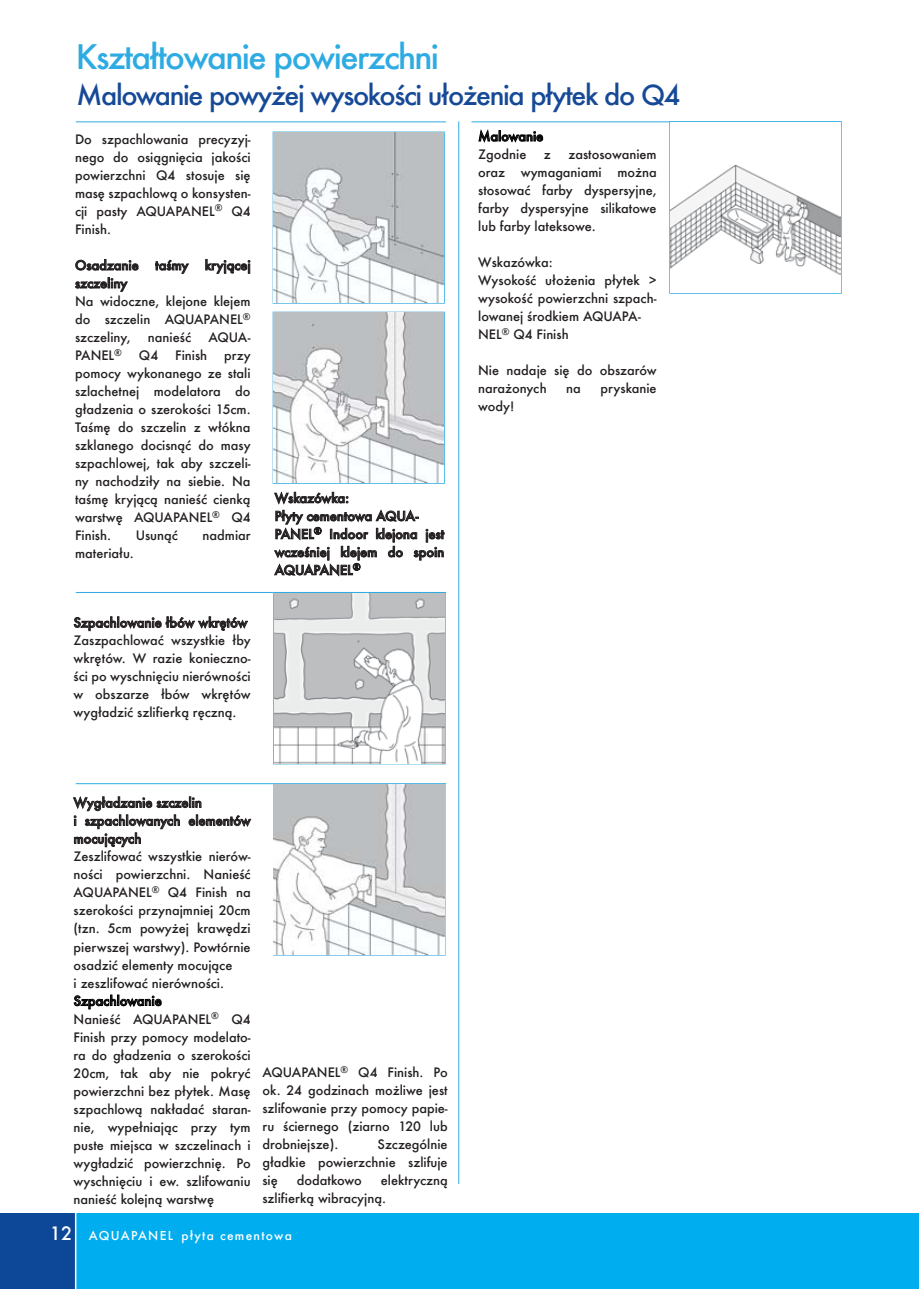
<style>
.page{position:relative;width:919px;height:1289px;background:#fff}
.page>*{position:absolute;margin:0;border:0;box-sizing:border-box;transform-origin:0 0}
.t1{font:500 33px "Futura";letter-spacing:-.05em;color:#2eabe2}
.t2{font:500 27px "Futura";letter-spacing:-.05em;color:#164996}
.t3{font:500 12.75px/18px "Futura";color:#231f20}
.t4{font:500 12px "Futura";letter-spacing:.1em;color:#fff}
.t5{font:500 6px "Futura";color:#2eabe2}
.s1{font-size:18px}
</style>
<div class="page">
<div style="left:1px;top:1212px;width:917px;height:76px;background:#00adef"></div>
<hr style="left:76px;top:121px;width:370px;height:1px;background:#2eabe2">
<hr style="left:76px;top:592px;width:370px;height:1px;background:#2eabe2">
<hr style="left:76px;top:783px;width:370px;height:1px;background:#2eabe2">
<div style="left:273px;top:592px;width:172px;height:172px;border:1px solid #2eabe2"></div>
<hr style="left:471px;top:121px;width:370px;height:1px;background:#2eabe2">
<div style="left:273px;top:783px;width:172px;height:172px;border:1px solid #2eabe2"></div>
<div style="left:669px;top:121px;width:172px;height:173px;border:1px solid #2eabe2"></div>
<hr style="left:458px;top:121px;width:1px;height:1062px;background:#2eabe2">
<div style="left:0;top:1212px;width:75px;height:76px;background:#0c4798"></div>
<svg style="left:75px;top:259px;width:64px;height:11px"></svg>
<svg style="left:155px;top:260px;width:34px;height:14px"></svg>
<svg style="left:205px;top:259px;width:45px;height:15px"></svg>
<svg style="left:75px;top:277px;width:53px;height:15px"></svg>
<svg style="left:274px;top:491px;width:170px;height:85px"></svg>
<svg style="left:74px;top:616px;width:174px;height:15px"></svg>
<svg style="left:73px;top:796px;width:178px;height:51px"></svg>
<svg style="left:74px;top:994px;width:88px;height:15px"></svg>
<img style="left:273px;top:132px;width:170px;height:170px">
<img style="left:273px;top:312px;width:170px;height:170px">
<img style="left:274px;top:593px;width:170px;height:170px">
<img style="left:274px;top:784px;width:170px;height:170px">
<img style="left:670px;top:122px;width:170px;height:171px">
<hr style="left:75px;top:1212px;width:1px;height:76px;background:#fff">
<svg style="left:478px;top:129px;width:65px;height:13px"></svg>
<h1 class="t1" style="left:76px;top:34px;width:365px">Kształtowanie powierzchni</h1>
<h2 class="t2" style="left:76px;top:76px;width:605px">Malowanie powyżej wysokości ułożenia płytek do Q4</h2>
<p class="t3" style="left:75px;top:130px;width:177px;text-align:justify">Do szpachlowania precyzyj&shy;nego do osiągnięcia jakości powierzchni Q4 stosuje się masę szpachlową o konsysten&shy;cji pasty AQUAPANEL<sup>®</sup> Q4<br>Finish.</p>
<p class="t3" style="left:75px;top:256px;width:65px">Osadzanie</p>
<p class="t3" style="left:155px;top:256px;width:35px">taśmy</p>
<p class="t3" style="left:205px;top:256px;width:47px">kryjącej</p>
<p class="t3" style="left:75px;top:274px;width:177px">szczeliny<br>Na widoczne, klejone klejem do szczelin AQUAPANEL<sup>® </sup>szczeliny,</p>
<p class="t3" style="left:148px;top:328px;width:45px">nanieść</p>
<p class="t3" style="left:208px;top:328px;width:44px">AQUA-</p>
<p class="t3" style="left:75px;top:346px;width:48px">PANEL<sup>®</sup></p>
<p class="t3" style="left:139px;top:346px;width:21px">Q4</p>
<p class="t3" style="left:175px;top:346px;width:34px">Finish</p>
<p class="t3" style="left:75px;top:346px;width:177px;text-align:justify;text-indent:149px">przy pomocy wykonanego ze stali szlachetnej modelatora do gładzenia o szerokości 15cm.<br>Taśmę do szczelin z włókna szklanego docisnąć do masy szpachlowej, tak aby szczeli&shy;ny nachodziły na siebie. Na taśmę kryjącą nanieść cienką warstwę AQUAPANEL<sup>®</sup> Q4<br>Finish.</p>
<p class="t3" style="left:136px;top:526px;width:44px">Usunąć</p>
<p class="t3" style="left:203px;top:526px;width:49px">nadmiar</p>
<p class="t3" style="left:75px;top:544px;width:60px">materiału.</p>
<p class="t3" style="left:74px;top:613px;width:179px">Szpachlowanie łbów wkrętów<br>Zaszpachlować wszystkie łby wkrętów. W razie konieczno&shy;ści po wyschnięciu nierówności w obszarze łbów wkrętów wygładzić szlifierką ręczną.</p>
<p class="t3" style="left:274px;top:489px;width:171px">Wskazówka:<br>Płyty cementowa AQUA-<br>PANEL<sup>®</sup> Indoor klejona jest wcześniej klejem do spoin<br>AQUAPANEL<sup>®</sup></p>
<p class="t3" style="left:74px;top:793px;width:179px">Wygładzanie szczelin<br>i szpachlowanych elementów mocujących<br>Zeszlifować wszystkie nierów&shy;ności powierzchni. Nanieść<br>AQUAPANEL<sup>®</sup> Q4 Finish na szerokości przynajmniej 20cm (tzn. 5cm powyżej krawędzi pierwszej warstwy). Powtórnie osadzić elementy mocujące<br>i zeszlifować nierówności.<br>Szpachlowanie<br>Nanieść AQUAPANEL<sup>®</sup> Q4<br>Finish przy pomocy modelato&shy;ra do gładzenia o szerokości<br>20cm, tak aby nie pokryć powierzchni bez płytek. Masę szpachlową nakładać staran&shy;nie, wypełniając przy tym puste miejsca w szczelinach i wygładzić powierzchnię. Po wyschnięciu i ew. szlifowaniu nanieść kolejną warstwę</p>
<p class="t3" style="left:262px;top:1063px;width:187px;text-align:justify">AQUAPANEL<sup>®</sup> Q4 Finish. Po ok. 24 godzinach możliwe jest szlifowanie przy pomocy papie&shy;ru ściernego (ziarno 120 lub drobniejsze).</p>
<p class="t3" style="left:262px;top:1135px;width:187px;text-align:justify;text-indent:115px">Szczególnie gładkie powierzchnie szlifuje się</p>
<p class="t3" style="left:262px;top:1171px;width:187px;text-indent:118px">elektryczną szlifierką wibracyjną.</p>
<p class="t3" style="left:297px;top:1171px;width:66px">dodatkowo</p>
<p class="t4" style="left:50px;top:1227px;width:125px"><span class="s1">12</span> AQUAPANEL</p>
<p class="t5" style="left:172px;top:1228px;width:7px">®</p>
<p class="t4" style="left:181px;top:1227px;width:112px">płyta cementowa</p>
<p class="t3" style="left:478px;top:127px;width:67px">Malowanie<br>Zgodnie</p>
<p class="t3" style="left:478px;top:145px;width:180px;text-align:justify;text-indent:90px">zastosowaniem oraz wymaganiami można stosować farby dyspersyjne, farby dyspersyjne silikatowe lub farby lateksowe.</p>
<p class="t3" style="left:478px;top:253px;width:180px">Wskazówka:<br>Wysokość ułożenia płytek &gt; wysokość powierzchni szpach&shy;lowanej środkiem AQUAPA-<br>NEL<sup>®</sup> Q4 Finish</p>
<p class="t3" style="left:478px;top:361px;width:180px">Nie nadaje się do obszarów narażonych</p>
<p class="t3" style="left:544px;top:145px;width:8px">z</p>
<p class="t3" style="left:566px;top:379px;width:16px">na</p>
<p class="t3" style="left:600px;top:379px;width:58px">pryskanie</p>
<p class="t3" style="left:478px;top:397px;width:38px">wody!</p>
</div>
